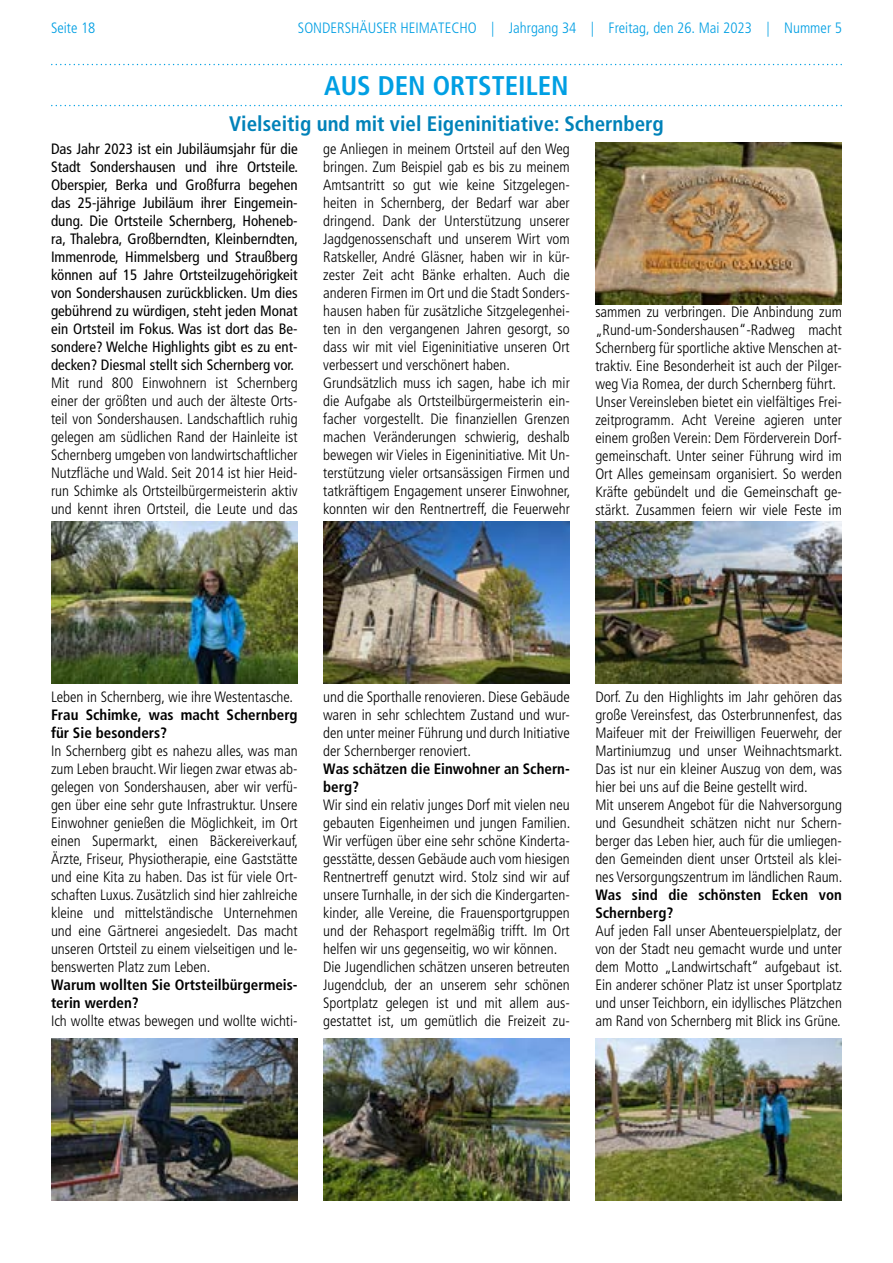
<style>
.page{position:relative;width:893px;height:1263px;background:#fff}
.page>*{position:absolute;margin:0;border:0;box-sizing:border-box;transform-origin:0 0}
.t1{font:700 condensed 27px "Frutiger LT Std";color:#009fe3}
.t2{font:700 condensed 21px "Frutiger LT Std";color:#0082b9}
.t3{font:300 condensed 15px/18px "Frutiger LT Std";color:#000;text-align:justify}
.t4{font:condensed 15px/18px "Frutiger LT Std";color:#000;text-align:justify}
.t5{font:700 condensed 15px/18px "Frutiger LT Std";color:#000}
.t6{font:300 condensed 15px "Frutiger LT Std";color:#009fe3}
</style>
<div class="page">
<svg style="left:52px;top:64px;width:790px;height:1px"></svg>
<svg style="left:52px;top:105px;width:790px;height:1px"></svg>
<img style="left:595px;top:142px;width:247px;height:162px">
<img style="left:323px;top:522px;width:247px;height:162px">
<img style="left:323px;top:1039px;width:247px;height:161px">
<img style="left:51px;top:1039px;width:247px;height:161px">
<img style="left:595px;top:522px;width:247px;height:162px">
<img style="left:595px;top:1039px;width:247px;height:161px">
<img style="left:51px;top:522px;width:247px;height:162px">
<p class="t6" style="left:51px;top:19px;width:46px">Seite 18</p>
<p class="t6" style="left:298px;top:19px;width:545px">SONDERSHÄUSER HEIMATECHO | Jahrgang 34 | Freitag, den 26. Mai 2023 | Nummer 5</p>
<h1 class="t1" style="left:324px;top:69px;width:246px">AUS DEN ORTSTEILEN</h1>
<h2 class="t2" style="left:229px;top:111px;width:436px">Vielseitig und mit viel Eigeninitiative: Schernberg</h2>
<p class="t4" style="left:51px;top:140px;width:249px">Das Jahr 2023 ist ein Jubiläumsjahr für die Stadt Sondershausen und ihre Ortsteile.<br>Oberspier, Berka und Großfurra begehen das 25-jährige Jubiläum ihrer Eingemein&shy;dung. Die Ortsteile Schernberg, Hoheneb&shy;ra, Thalebra, Großberndten, Kleinberndten, Immenrode, Himmelsberg und Straußberg können auf 15 Jahre Ortsteilzugehörigkeit von Sondershausen zurückblicken. Um dies gebührend zu würdigen, steht jeden Monat ein Ortsteil im Fokus. Was ist dort das Be&shy;sondere? Welche Highlights gibt es zu ent&shy;decken? Diesmal stellt sich Schernberg vor.</p>
<p class="t3" style="left:51px;top:374px;width:248px">Mit rund 800 Einwohnern ist Schernberg einer der größten und auch der älteste Orts&shy;teil von Sondershausen. Landschaftlich ruhig gelegen am südlichen Rand der Hainleite ist Schernberg umgeben von landwirtschaftlicher Nutzfläche und Wald. Seit 2014 ist hier Heid&shy;run Schimke als Ortsteilbürgermeisterin aktiv und kennt ihren Ortsteil, die Leute und das</p>
<p class="t3" style="left:323px;top:140px;width:249px;text-align:left">ge Anliegen in meinem Ortsteil auf den Weg bringen. Zum Beispiel gab es bis zu meinem Amtsantritt so gut wie keine Sitzgelegen&shy;heiten in Schernberg, der Bedarf war aber dringend. Dank der Unterstützung unserer Jagdgenossenschaft und unserem Wirt vom Ratskeller, André Gläsner, haben wir in kür&shy;zester Zeit acht Bänke erhalten. Auch die anderen Firmen im Ort und die Stadt Sonders&shy;hausen haben für zusätzliche Sitzgelegenhei&shy;ten in den vergangenen Jahren gesorgt, so dass wir mit viel Eigeninitiative unseren Ort verbessert und verschönert haben.<br>Grundsätzlich muss ich sagen, habe ich mir die Aufgabe als Ortsteilbürgermeisterin ein&shy;facher vorgestellt. Die finanziellen Grenzen machen Veränderungen schwierig, deshalb bewegen wir Vieles in Eigeninitiative. Mit Un&shy;terstützung vieler ortsansässigen Firmen und tatkräftigem Engagement unserer Einwohner, konnten wir den Rentnertreff, die Feuerwehr</p>
<p class="t3" style="left:595px;top:303px;width:248px;text-align:left">sammen zu verbringen. Die Anbindung zum „Rund-um-Sondershausen“-Radweg macht Schernberg für sportliche aktive Menschen at&shy;traktiv. Eine Besonderheit ist auch der Pilger&shy;weg Via Romea, der durch Schernberg führt.<br>Unser Vereinsleben bietet ein vielfältiges Frei&shy;zeitprogramm. Acht Vereine agieren unter einem großen Verein: Dem Förderverein Dorf&shy;gemeinschaft. Unter seiner Führung wird im Ort Alles gemeinsam organisiert. So werden Kräfte gebündelt und die Gemeinschaft ge&shy;stärkt. Zusammen feiern wir viele Feste im</p>
<p class="t3" style="left:51px;top:688px;width:243px">Leben in Schernberg, wie ihre Westentasche.</p>
<p class="t5" style="left:51px;top:705px;width:248px">Frau Schimke, was macht Schernberg für Sie besonders?</p>
<p class="t3" style="left:51px;top:742px;width:249px">In Schernberg gibt es nahezu alles, was man zum Leben braucht. Wir liegen zwar etwas ab&shy;gelegen von Sondershausen, aber wir verfü&shy;gen über eine sehr gute Infrastruktur. Unsere Einwohner genießen die Möglichkeit, im Ort einen Supermarkt, einen Bäckereiverkauf, Ärzte, Friseur, Physiotherapie, eine Gaststätte und eine Kita zu haben. Das ist für viele Ort&shy;schaften Luxus. Zusätzlich sind hier zahlreiche kleine und mittelständische Unternehmen und eine Gärtnerei angesiedelt. Das macht unseren Ortsteil zu einem vielseitigen und le&shy;benswerten Platz zum Leben.</p>
<p class="t5" style="left:51px;top:975px;width:248px">Warum wollten Sie Ortsteilbürgermeis&shy;terin werden?</p>
<p class="t3" style="left:51px;top:1012px;width:248px">Ich wollte etwas bewegen und wollte wichti-</p>
<p class="t3" style="left:323px;top:688px;width:248px">und die Sporthalle renovieren. Diese Gebäude waren in sehr schlechtem Zustand und wur&shy;den unter meiner Führung und durch Initiative der Schernberger renoviert.</p>
<p class="t5" style="left:323px;top:759px;width:248px">Was schätzen die Einwohner an Schern&shy;berg?</p>
<p class="t3" style="left:323px;top:796px;width:249px;text-align:left">Wir sind ein relativ junges Dorf mit vielen neu gebauten Eigenheimen und jungen Familien.<br>Wir verfügen über eine sehr schöne Kinderta&shy;gesstätte, dessen Gebäude auch vom hiesigen Rentnertreff genutzt wird. Stolz sind wir auf unsere Turnhalle, in der sich die Kindergarten&shy;kinder, alle Vereine, die Frauensportgruppen und der Rehasport regelmäßig trifft. Im Ort helfen wir uns gegenseitig, wo wir können.<br>Die Jugendlichen schätzen unseren betreuten Jugendclub, der an unserem sehr schönen Sportplatz gelegen ist und mit allem aus&shy;gestattet ist, um gemütlich die Freizeit zu-</p>
<p class="t3" style="left:595px;top:688px;width:249px;text-align:left">Dorf. Zu den Highlights im Jahr gehören das große Vereinsfest, das Osterbrunnenfest, das Maifeuer mit der Freiwilligen Feuerwehr, der Martiniumzug und unser Weihnachtsmarkt.<br>Das ist nur ein kleiner Auszug von dem, was hier bei uns auf die Beine gestellt wird.<br>Mit unserem Angebot für die Nahversorgung und Gesundheit schätzen nicht nur Schern&shy;berger das Leben hier, auch für die umliegen&shy;den Gemeinden dient unser Ortsteil als klei&shy;nes Versorgungszentrum im ländlichen Raum.</p>
<p class="t5" style="left:595px;top:885px;width:248px">Was sind die schönsten Ecken von<br>Schernberg?</p>
<p class="t3" style="left:595px;top:922px;width:249px">Auf jeden Fall unser Abenteuerspielplatz, der von der Stadt neu gemacht wurde und unter dem Motto „Landwirtschaft“ aufgebaut ist.<br>Ein anderer schöner Platz ist unser Sportplatz und unser Teichborn, ein idyllisches Plätzchen am Rand von Schernberg mit Blick ins Grüne.</p>
</div>
